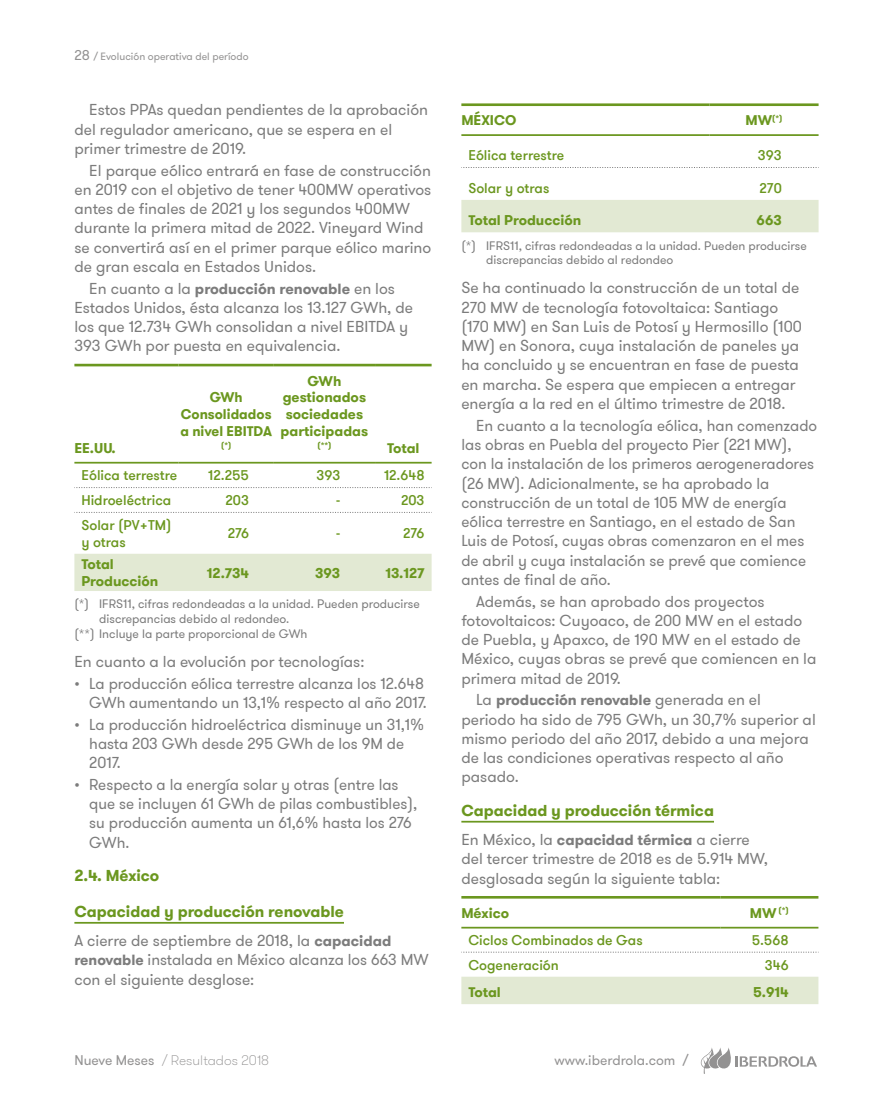
<style>
.page{position:relative;width:893px;height:1107px;background:#fff}
.page>*{position:absolute;margin:0;border:0;box-sizing:border-box;transform-origin:0 0}
._1__Normal_metido{font:15.75px/19.2px "GT Walsheim Pro";color:#7c7c7c}
._1__Normal{font:15.75px/19.2px "GT Walsheim Pro";color:#7c7c7c}
.sangría_5{font:15.75px/19.2px "GT Walsheim Pro";color:#7c7c7c}
._1_1_2{font:700 15.75px "GT Walsheim Pro";color:#6b971f}
._1_1{font:700 15.75px "GT Walsheim Pro";color:#6b971f}
._1__Normal_metido-2{font:700 14.7px "GT Walsheim Pro";color:#7c7c7c}
.contenido_cuadro_izd{font:500 14px/16.8px "GT Walsheim Pro";color:#6b971f}
.cabecera_cuadro{font:700 14px/16.8px "GT Walsheim Pro";color:#6b971f}
.contenido_cuadro_dch{font:500 14px "GT Walsheim Pro";color:#6b971f}
.Total_texto_izda_bla{font:700 14px/16.8px "GT Walsheim Pro";color:#6b971f}
.t1{font:100 14px "GT Walsheim Pro";color:#939292}
.Total_texto_dcha__gr{font:700 14px "GT Walsheim Pro";color:#6b971f}
.t2{font:14px "GT Walsheim Pro";color:#939292}
.pie_cuadro{font:12.25px/14.7px "GT Walsheim Pro";color:#7c7c7c}
.t3{font:10.5px "GT Walsheim Pro";color:#939292}
.cabecera_cuadro-2{font:700 8.05px "GT Walsheim Pro";color:#6b971f}
.s1{font-size:14px}
.s2{font-weight:400;font-size:15.75px}
.s3{font-weight:700;font-size:14.7px}
.s4{font-weight:400}
</style>
<div class="page">
<svg style="left:701px;top:1048px;width:116px;height:25px"></svg>
<hr style="left:74px;top:921px;width:270px;height:2px;background:#6b971f">
<div style="left:74px;top:553px;width:358px;height:38px;background:#e2e9d3"></div>
<svg style="left:74px;top:487px;width:358px;height:1px"></svg>
<svg style="left:74px;top:512px;width:358px;height:1px"></svg>
<hr style="left:74px;top:364px;width:105px;height:2px;background:#6b971f">
<hr style="left:179px;top:364px;width:95px;height:2px;background:#6b971f">
<hr style="left:274px;top:364px;width:101px;height:2px;background:#6b971f">
<hr style="left:375px;top:364px;width:57px;height:2px;background:#6b971f">
<hr style="left:74px;top:462px;width:105px;height:1px;background:#6b971f">
<hr style="left:179px;top:462px;width:95px;height:1px;background:#6b971f">
<hr style="left:274px;top:462px;width:101px;height:1px;background:#6b971f">
<hr style="left:375px;top:462px;width:57px;height:1px;background:#6b971f">
<hr style="left:461px;top:820px;width:253px;height:2px;background:#6b971f">
<div style="left:461px;top:200px;width:358px;height:32px;background:#e2e9d3"></div>
<svg style="left:461px;top:167px;width:358px;height:1px"></svg>
<hr style="left:461px;top:103px;width:248px;height:3px;background:#6b971f">
<hr style="left:709px;top:103px;width:110px;height:3px;background:#6b971f">
<hr style="left:461px;top:134px;width:248px;height:2px;background:#6b971f">
<hr style="left:709px;top:134px;width:110px;height:2px;background:#6b971f">
<div style="left:461px;top:976px;width:357px;height:27px;background:#e2e9d3"></div>
<svg style="left:461px;top:951px;width:358px;height:1px"></svg>
<hr style="left:461px;top:895px;width:259px;height:3px;background:#6b971f">
<hr style="left:720px;top:895px;width:98px;height:3px;background:#6b971f">
<hr style="left:461px;top:926px;width:259px;height:2px;background:#6b971f">
<hr style="left:720px;top:926px;width:98px;height:2px;background:#6b971f">
<p class="t3" style="left:74px;top:50px;width:176px"><span class="s1">28</span> / Evolución operativa del período</p>
<p class="_1__Normal_metido" style="left:74px;top:100px;width:355px;text-indent:15px">Estos PPAs quedan pendientes de la aprobación del regulador americano, que se espera en el primer trimestre de 2019.</p>
<p class="_1__Normal_metido" style="left:74px;top:161px;width:358px;text-indent:15px">El parque eólico entrará en fase de construcción en 2019 con el objetivo de tener 400MW operativos antes de finales de 2021 y los segundos 400MW durante la primera mitad de 2022. Vineyard Wind se convertirá así en el primer parque eólico marino de gran escala en Estados Unidos.</p>
<p class="_1__Normal_metido-2" style="left:89px;top:279px;width:307px"><span class="s2">En cuanto a la</span> producción renovable <span class="s2">en los</span></p>
<p class="_1__Normal_metido" style="left:74px;top:298px;width:340px">Estados Unidos, ésta alcanza los 13.127 GWh, de los que 12.734 GWh consolidan a nivel EBITDA y<br>393 GWh por puesta en equivalencia.</p>
<p class="cabecera_cuadro" style="left:74px;top:439px;width:43px">EE.UU.</p>
<p class="cabecera_cuadro" style="left:210px;top:389px;width:34px">GWh</p>
<p class="cabecera_cuadro" style="left:180px;top:406px;width:93px">Consolidados a nivel EBITDA</p>
<p class="cabecera_cuadro-2" style="left:221px;top:440px;width:11px">(*)</p>
<p class="cabecera_cuadro" style="left:281px;top:372px;width:89px;text-align:center">GWh gestionados sociedades participadas</p>
<p class="cabecera_cuadro-2" style="left:317px;top:440px;width:16px">(**)</p>
<p class="cabecera_cuadro" style="left:387px;top:439px;width:34px">Total</p>
<p class="contenido_cuadro_izd" style="left:81px;top:467px;width:97px">Eólica terrestre</p>
<p class="contenido_cuadro_dch" style="left:208px;top:466px;width:42px">12.255</p>
<p class="contenido_cuadro_dch" style="left:316px;top:466px;width:25px">393</p>
<p class="contenido_cuadro_dch" style="left:384px;top:466px;width:42px">12.648</p>
<p class="contenido_cuadro_izd" style="left:81px;top:492px;width:91px">Hidroeléctrica</p>
<p class="contenido_cuadro_dch" style="left:226px;top:491px;width:25px">203</p>
<p class="contenido_cuadro_dch" style="left:336px;top:491px;width:6px">-</p>
<p class="contenido_cuadro_dch" style="left:401px;top:491px;width:25px">203</p>
<p class="contenido_cuadro_izd" style="left:81px;top:517px;width:92px">Solar (PV+TM) y otras</p>
<p class="contenido_cuadro_dch" style="left:228px;top:524px;width:23px">276</p>
<p class="contenido_cuadro_dch" style="left:336px;top:524px;width:6px">-</p>
<p class="contenido_cuadro_dch" style="left:403px;top:524px;width:23px">276</p>
<p class="Total_texto_izda_bla" style="left:81px;top:556px;width:78px">Total<br>Producción</p>
<p class="Total_texto_dcha__gr" style="left:207px;top:563px;width:44px">12.734</p>
<p class="Total_texto_dcha__gr" style="left:315px;top:563px;width:27px">393</p>
<p class="Total_texto_dcha__gr" style="left:385px;top:563px;width:41px">13.127</p>
<p class="pie_cuadro" style="left:99px;top:596px;width:322px;text-indent:-25px">(*) IFRS11, cifras redondeadas a la unidad. Pueden producirse discrepancias debido al redondeo.</p>
<p class="pie_cuadro" style="left:74px;top:626px;width:234px">(**) Incluye la parte proporcional de GWh</p>
<p class="_1__Normal" style="left:74px;top:652px;width:291px">En cuanto a la evolución por tecnologías:</p>
<p class="sangría_5" style="left:74px;top:673px;width:354px;text-align:right">• La producción eólica terrestre alcanza los 12.648<br>GWh aumentando un 13,1% respecto al año 2017.</p>
<p class="sangría_5" style="left:89px;top:714px;width:337px;text-indent:-15px">• La producción hidroeléctrica disminuye un 31,1% hasta 203 GWh desde 295 GWh de los 9M de<br>2017.</p>
<p class="sangría_5" style="left:89px;top:775px;width:329px;text-indent:-15px">• Respecto a la energía solar y otras (entre las que se incluyen 61 GWh de pilas combustibles), su producción aumenta un 61,6% hasta los 276<br>GWh.</p>
<p class="_1_1" style="left:74px;top:865px;width:86px">2.4. México</p>
<p class="_1_1_2" style="left:74px;top:901px;width:271px">Capacidad y producción renovable</p>
<p class="_1__Normal" style="left:74px;top:931px;width:356px">A cierre de septiembre de 2018, la <span class="s3">capacidad renovable</span> instalada en México alcanza los 663 MW con el siguiente desglose:</p>
<p class="cabecera_cuadro" style="left:461px;top:112px;width:57px">MÉXICO</p>
<p class="cabecera_cuadro-2" style="left:745px;top:112px;width:39px"><span class="s1">MW</span>(*)</p>
<p class="contenido_cuadro_izd" style="left:468px;top:147px;width:97px">Eólica terrestre</p>
<p class="contenido_cuadro_dch" style="left:758px;top:147px;width:25px">393</p>
<p class="contenido_cuadro_izd" style="left:468px;top:180px;width:83px">Solar y otras</p>
<p class="contenido_cuadro_dch" style="left:760px;top:179px;width:24px">270</p>
<p class="Total_texto_izda_bla" style="left:468px;top:212px;width:114px">Total Producción</p>
<p class="Total_texto_dcha__gr" style="left:757px;top:211px;width:27px">663</p>
<p class="pie_cuadro" style="left:486px;top:238px;width:322px;text-indent:-25px">(*) IFRS11, cifras redondeadas a la unidad. Pueden producirse discrepancias debido al redondeo</p>
<p class="_1__Normal" style="left:461px;top:278px;width:342px">Se ha continuado la construcción de un total de 270 MW de tecnología fotovoltaica: Santiago (170 MW) en San Luis de Potosí y Hermosillo (100<br>MW) en Sonora, cuya instalación de paneles ya ha concluido y se encuentran en fase de puesta en marcha. Se espera que empiecen a entregar energía a la red en el último trimestre de 2018.</p>
<p class="_1__Normal_metido" style="left:461px;top:416px;width:357px;text-indent:15px">En cuanto a la tecnología eólica, han comenzado las obras en Puebla del proyecto Pier (221 MW), con la instalación de los primeros aerogeneradores (26 MW). Adicionalmente, se ha aprobado la construcción de un total de 105 MW de energía eólica terrestre en Santiago, en el estado de San Luis de Potosí, cuyas obras comenzaron en el mes de abril y cuya instalación se prevé que comience antes de final de año.</p>
<p class="_1__Normal_metido" style="left:461px;top:591px;width:357px;text-indent:15px">Además, se han aprobado dos proyectos fotovoltaicos: Cuyoaco, de 200 MW en el estado de Puebla, y Apaxco, de 190 MW en el estado de México, cuyas obras se prevé que comiencen en la primera mitad de 2019.</p>
<p class="_1__Normal_metido-2" style="left:476px;top:690px;width:286px"><span class="s2">La</span> producción renovable <span class="s2">generada en el</span></p>
<p class="_1__Normal_metido" style="left:461px;top:709px;width:356px">periodo ha sido de 795 GWh, un 30,7% superior al mismo periodo del año 2017, debido a una mejora de las condiciones operativas respecto al año pasado.</p>
<p class="_1_1_2" style="left:461px;top:800px;width:254px">Capacidad y producción térmica</p>
<p class="_1__Normal" style="left:461px;top:830px;width:308px">En México, la <span class="s3">capacidad térmica</span> a cierre del tercer trimestre de 2018 es de 5.914 MW, desglosada según la siguiente tabla:</p>
<p class="cabecera_cuadro" style="left:461px;top:904px;width:49px">México</p>
<p class="cabecera_cuadro-2" style="left:750px;top:904px;width:41px"><span class="s1">MW</span> (*)</p>
<p class="contenido_cuadro_izd" style="left:468px;top:932px;width:176px">Ciclos Combinados de Gas</p>
<p class="contenido_cuadro_dch" style="left:752px;top:931px;width:38px">5.568</p>
<p class="contenido_cuadro_izd" style="left:468px;top:956px;width:92px">Cogeneración</p>
<p class="contenido_cuadro_dch" style="left:765px;top:955px;width:25px">346</p>
<p class="Total_texto_izda_bla" style="left:468px;top:983px;width:34px">Total</p>
<p class="Total_texto_dcha__gr" style="left:753px;top:982px;width:37px">5.914</p>
<p class="t1" style="left:74px;top:1050px;width:196px"><span class="s4">Nueve Meses</span> / Resultados 2018</p>
<p class="t2" style="left:555px;top:1050px;width:135px">www.iberdrola.com /</p>
</div>
